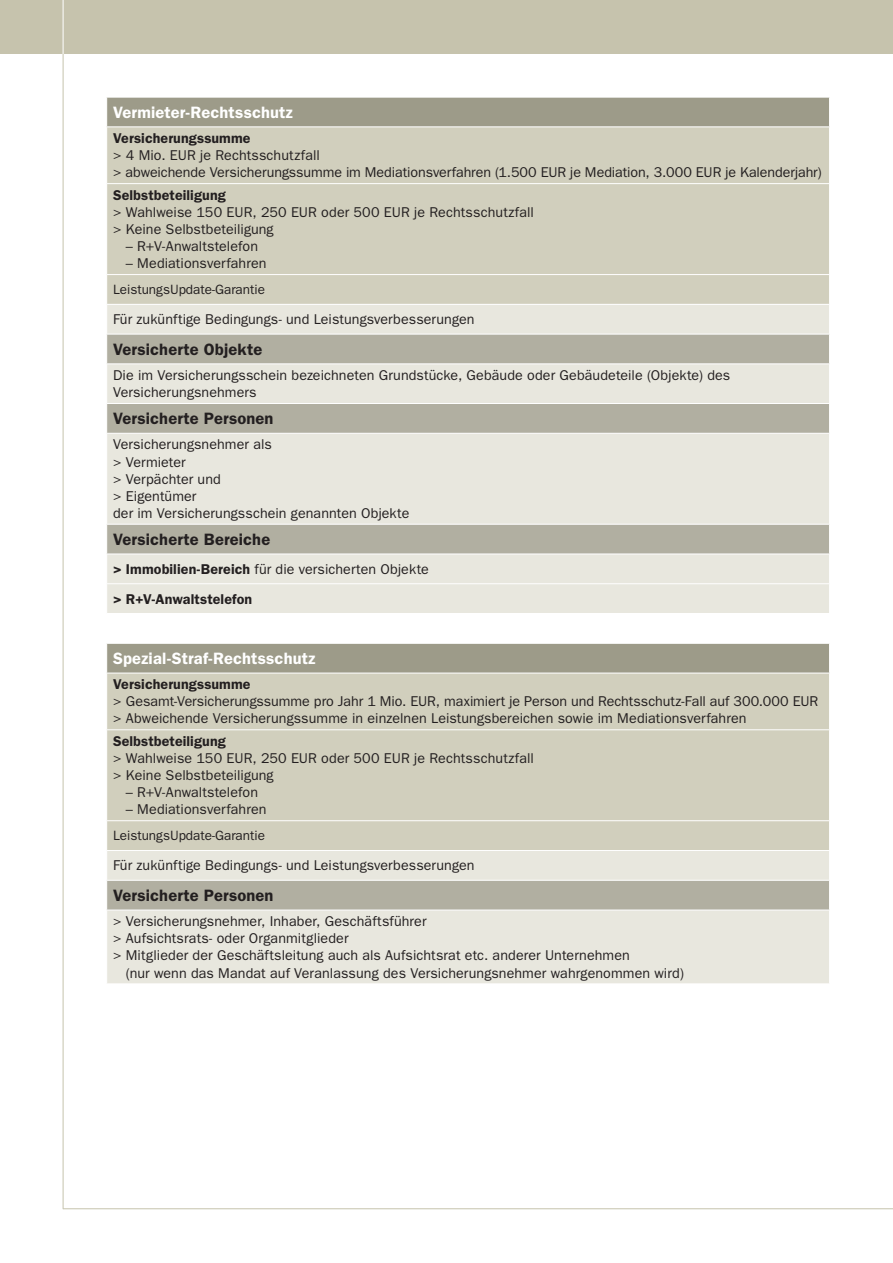
<style>
.page{position:relative;width:893px;height:1263px;background:#fff}
.page>*{position:absolute;margin:0;border:0;box-sizing:border-box;transform-origin:0 0}
.t1{font:600 16.5px "ITC Franklin Gothic Std";letter-spacing:.005em;color:#231f20}
.t2{font:600 16.5px "ITC Franklin Gothic Std";letter-spacing:.01em;color:#fff}
.t3{font:14.25px/17.1px "ITC Franklin Gothic Std";letter-spacing:.005em;color:#231f20}
.t4{font:600 14.25px/29.7px "ITC Franklin Gothic Std";letter-spacing:.005em;color:#231f20}
.t5{font:13.5px "ITC Franklin Gothic Std";color:#231f20}
.s1{font-weight:400}
</style>
<div class="page">
<div style="left:0;top:0;width:893px;height:54px;background:#c6c3ad"></div>
<hr style="left:63px;top:0;width:1px;height:54px;background:#fff">
<hr style="left:63px;top:54px;width:1px;height:1155px;background:#c6c3ad">
<hr style="left:63px;top:1208px;width:830px;height:1px;background:#c6c3ad">
<div style="left:107px;top:98px;width:722px;height:28px;background:#9d9b89"></div>
<div style="left:107px;top:127px;width:722px;height:177px;background:#d1cfbd"></div>
<div style="left:107px;top:305px;width:722px;height:678px;background:#e8e7de"></div>
<svg style="left:107px;top:335px;width:722px;height:575px;background:#d3d1c4"></svg>
<hr style="left:106px;top:274px;width:724px;height:1px;background:#fff">
<hr style="left:106px;top:820px;width:724px;height:1px;background:#fff">
<hr style="left:106px;top:850px;width:724px;height:1px;background:#fff">
<hr style="left:106px;top:183px;width:724px;height:1px;background:#fff">
<hr style="left:106px;top:334px;width:724px;height:1px;background:#fff">
<hr style="left:106px;top:363px;width:724px;height:1px;background:#fff">
<hr style="left:106px;top:403px;width:724px;height:1px;background:#fff">
<hr style="left:106px;top:433px;width:724px;height:1px;background:#fff">
<hr style="left:106px;top:524px;width:724px;height:1px;background:#fff">
<svg style="left:106px;top:525px;width:724px;height:148px"></svg>
<hr style="left:106px;top:673px;width:724px;height:1px;background:#fff">
<hr style="left:106px;top:729px;width:724px;height:1px;background:#fff">
<hr style="left:106px;top:880px;width:724px;height:1px;background:#fff">
<hr style="left:106px;top:910px;width:724px;height:1px;background:#fff">
<p class="t2" style="left:113px;top:102px;width:181px">Vermieter-Rechtsschutz</p>
<p class="t4" style="left:113px;top:123px;width:139px">Versicherungssumme</p>
<p class="t3" style="left:113px;top:147px;width:710px">&gt; 4 Mio. EUR je Rechtsschutzfall<br>&gt; abweichende Versicherungssumme im Mediationsverfahren (1.500 EUR je Mediation, 3.000 EUR je Kalenderjahr)</p>
<p class="t4" style="left:113px;top:180px;width:114px">Selbstbeteiligung</p>
<p class="t3" style="left:113px;top:204px;width:422px">&gt; Wahlweise 150 EUR, 250 EUR oder 500 EUR je Rechtsschutzfall &gt; Keine Selbstbeteiligung</p>
<p class="t3" style="left:126px;top:238px;width:134px">– R+V-Anwaltstelefon</p>
<p class="t3" style="left:126px;top:255px;width:142px">– Mediationsverfahren</p>
<p class="t5" style="left:113px;top:282px;width:154px">LeistungsUpdate-Garantie</p>
<p class="t3" style="left:113px;top:311px;width:363px">Für zukünftige Bedingungs- und Leistungsverbesserungen</p>
<p class="t1" style="left:113px;top:339px;width:151px">Versicherte Objekte</p>
<p class="t3" style="left:113px;top:367px;width:619px">Die im Versicherungsschein bezeichneten Grundstücke, Gebäude oder Gebäudeteile (Objekte) des<br>Versicherungsnehmers</p>
<p class="t1" style="left:113px;top:409px;width:162px">Versicherte Personen</p>
<p class="t3" style="left:113px;top:436px;width:298px">Versicherungsnehmer als<br>&gt; Vermieter<br>&gt; Verpächter und<br>&gt; Eigentümer<br>der im Versicherungsschein genannten Objekte</p>
<p class="t1" style="left:113px;top:529px;width:159px">Versicherte Bereiche</p>
<p class="t4" style="left:113px;top:554px;width:317px">&gt; Immobilien-Bereich <span class="s1">für die versicherten Objekte </span>&gt; R+V-Anwaltstelefon</p>
<p class="t2" style="left:113px;top:648px;width:204px">Spezial-Straf-Rechtsschutz</p>
<p class="t4" style="left:113px;top:669px;width:139px">Versicherungssumme</p>
<p class="t3" style="left:113px;top:693px;width:707px">&gt; Gesamt-Versicherungssumme pro Jahr 1 Mio. EUR, maximiert je Person und Rechtsschutz-Fall auf 300.000 EUR &gt; Abweichende Versicherungssumme in einzelnen Leistungsbereichen sowie im Mediationsverfahren</p>
<p class="t4" style="left:113px;top:726px;width:114px">Selbstbeteiligung</p>
<p class="t3" style="left:113px;top:750px;width:422px">&gt; Wahlweise 150 EUR, 250 EUR oder 500 EUR je Rechtsschutzfall &gt; Keine Selbstbeteiligung</p>
<p class="t3" style="left:126px;top:784px;width:134px">– R+V-Anwaltstelefon</p>
<p class="t3" style="left:126px;top:801px;width:142px">– Mediationsverfahren</p>
<p class="t5" style="left:113px;top:828px;width:154px">LeistungsUpdate-Garantie</p>
<p class="t3" style="left:113px;top:857px;width:363px">Für zukünftige Bedingungs- und Leistungsverbesserungen</p>
<p class="t1" style="left:113px;top:885px;width:162px">Versicherte Personen</p>
<p class="t3" style="left:113px;top:913px;width:315px">&gt; Versicherungsnehmer, Inhaber, Geschäftsführer</p>
<p class="t3" style="left:113px;top:930px;width:237px">&gt; Aufsichtsrats- oder Organmitglieder</p>
<p class="t3" style="left:113px;top:947px;width:518px">&gt; Mitglieder der Geschäftsleitung auch als Aufsichtsrat etc. anderer Unternehmen</p>
<p class="t3" style="left:126px;top:964px;width:560px">(nur wenn das Mandat auf Veranlassung des Versicherungsnehmer wahrgenommen wird)</p>
</div>
